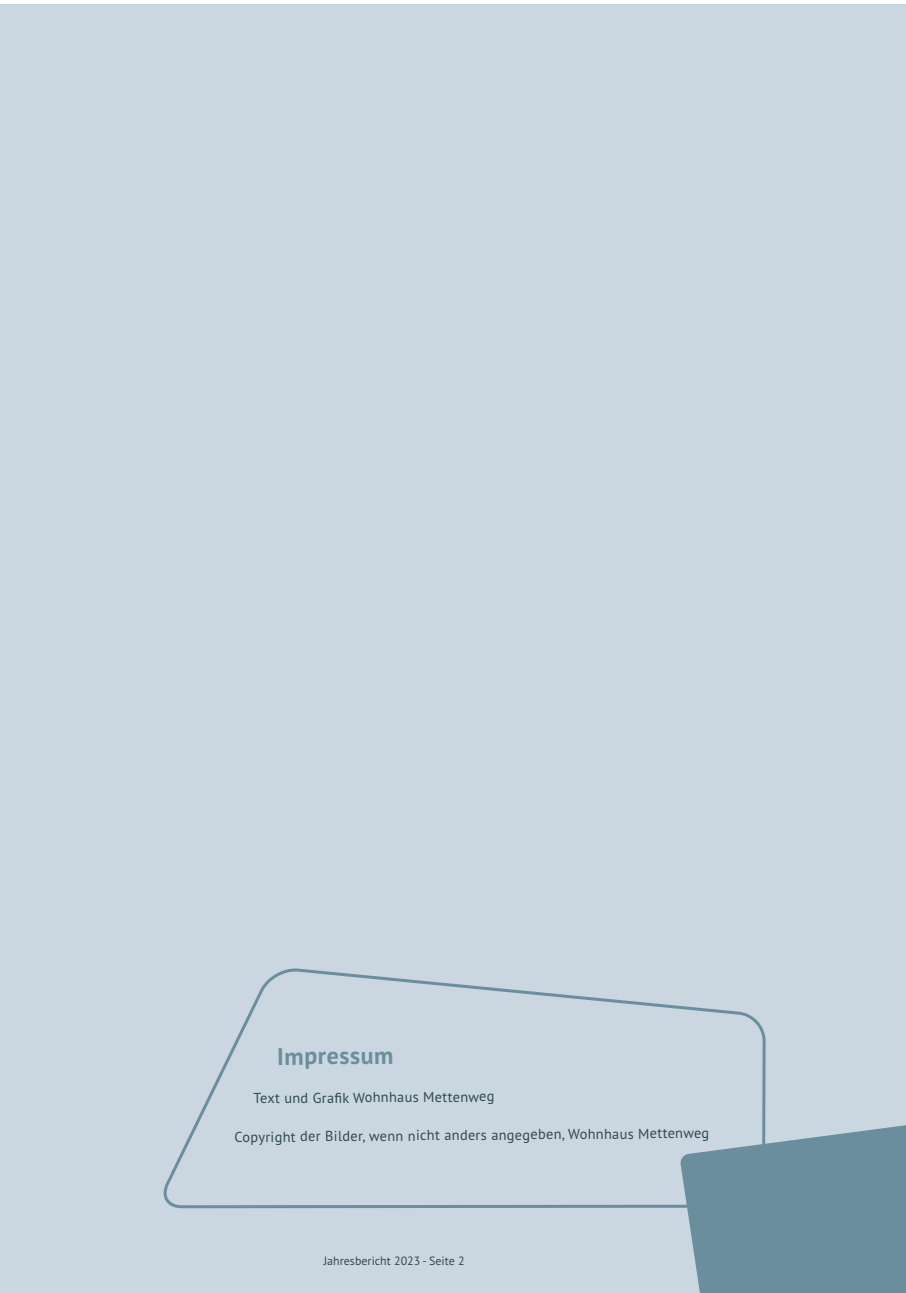
<style>
.page{position:relative;width:906px;height:1293px;background:#fff}
.page>*{position:absolute;margin:0;border:0;box-sizing:border-box;transform-origin:0 0}
.t1{font:700 24px "PT Sans Pro";letter-spacing:.01em;color:#6a8e9e}
.t2{font:14.4px "PT Sans Pro";color:#314952}
.t3{font:12px "PT Sans Pro";color:#314952}
</style>
<div class="page">
<div style="left:0;top:4px;width:906px;height:1289px;background:#cad7e0"></div>
<svg style="left:163px;top:968px;width:603px;height:241px"></svg>
<svg style="left:680px;top:1118px;width:226px;height:175px"></svg>
<h1 class="t1" style="left:277px;top:1040px;width:118px">Impressum</h1>
<p class="t2" style="left:253px;top:1090px;width:242px;rotate:-1deg">Text und Grafi k Wohnhaus Mettenweg</p>
<p class="t2" style="left:234px;top:1129px;width:476px;rotate:-1deg">Copyright der Bilder, wenn nicht anders angegeben, Wohnhaus Mettenweg</p>
<p class="t3" style="left:324px;top:1253px;width:142px">Jahresbericht 2023 - Seite 2</p>
</div>
